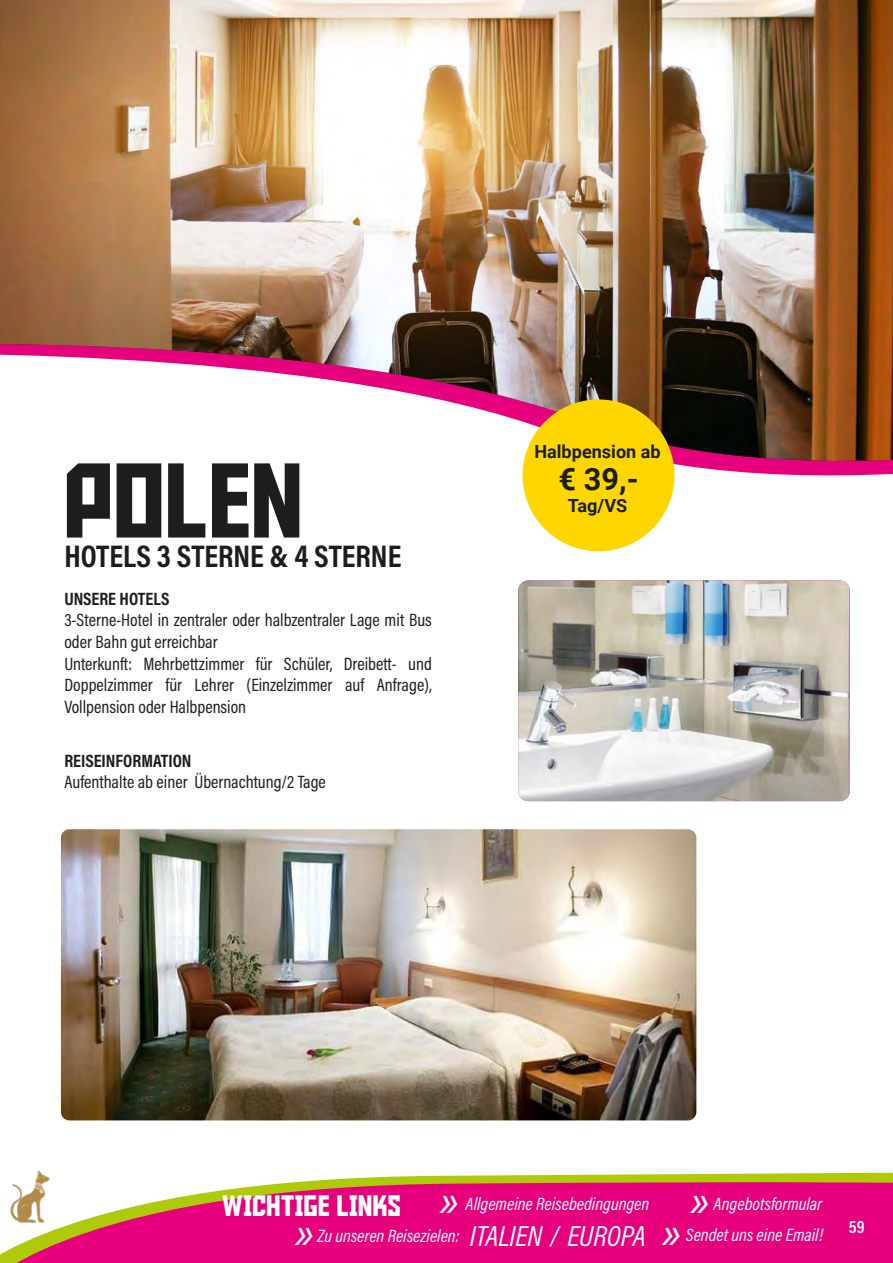
<style>
.page{position:relative;width:893px;height:1263px;background:#fff}
.page>*{position:absolute;margin:0;border:0;box-sizing:border-box;transform-origin:0 0}
.t1{font:105px "Aldothe Apache";color:#1d1d1b}
.t2{font:italic 49.5px "Acumin Pro Cond";color:#fff}
.t3{font:700 31.5px "Acumin Pro Cond";color:#1d1d1b}
.t4{font:700 30.75px "Roboto";color:#1d1d1b}
.t5{font:29.4px "Aldothe Apache";color:#fff}
.t6{font:700 18.15px "Roboto";color:#1d1d1b}
.t7{font:18px/21.6px "Acumin Pro Cond";color:#1d1d1b}
.t8{font:italic 18px "Acumin Pro Cond";color:#fff}
.t9{font:700 18px "Acumin Pro Cond";color:#1d1d1b}
.t10{font:600 18px "Acumin Pro Cond";color:#fff}
.s1{font-size:29.25px}
</style>
<div class="page">
<svg style="left:311px;top:1173px;width:582px;height:8px;fill:#afca0b"></svg>
<svg style="left:0;top:1181px;width:893px;height:82px;background:#e4237f"></svg>
<img style="left:6px;top:1170px;width:50px;height:54px">
<svg style="left:522px;top:462px;width:371px;height:48px"></svg>
<img style="left:0;top:0;width:893px;height:462px">
<img style="left:61px;top:829px;width:635px;height:291px">
<img style="left:518px;top:580px;width:332px;height:221px">
<div style="left:523px;top:399px;width:151px;height:152px;background:#ffd600;border-radius:50%"></div>
<h1 class="t1" style="left:64px;top:443px;width:241px">PolEN</h1>
<h3 class="t3" style="left:64px;top:536px;width:339px">HOTELS 3 STERNE &amp; 4 STERNE</h3>
<p class="t9" style="left:64px;top:587px;width:107px">UNSERE HOTELS</p>
<p class="t7" style="left:64px;top:609px;width:369px">3-Sterne-Hotel in zentraler oder halbzentraler Lage mit Bus oder Bahn gut erreichbar<br>Unterkunft: Mehrbettzimmer für Schüler, Dreibett- und Doppelzimmer für Lehrer (Einzelzimmer auf Anfrage), Vollpension oder Halbpension</p>
<p class="t9" style="left:64px;top:749px;width:129px">REISEINFORMATION</p>
<p class="t7" style="left:64px;top:771px;width:263px">Aufenthalte ab einer Übernachtung/2 Tage</p>
<p class="t6" style="left:534px;top:438px;width:128px">Halbpension ab</p>
<p class="t6" style="left:568px;top:493px;width:61px">Tag/VS</p>
<h3 class="t4" style="left:558px;top:457px;width:82px">€ 39,-</h3>
<h3 class="t5" style="left:222px;top:1190px;width:181px">WICHTIGE LINKS</h3>
<p class="t8" style="left:714px;top:1192px;width:110px">Angebotsformular</p>
<h2 class="t2" style="left:294px;top:1204px;width:21px">»</h2>
<p class="t8" style="left:317px;top:1224px;width:330px">Zu unseren Reisezielen: <span class="s1">ITALIEN / EUROPA</span></p>
<h2 class="t2" style="left:439px;top:1172px;width:21px">»</h2>
<p class="t8" style="left:465px;top:1192px;width:185px">Allgemeine Reisebedingungen</p>
<h2 class="t2" style="left:689px;top:1172px;width:21px">»</h2>
<h2 class="t2" style="left:661px;top:1204px;width:21px">»</h2>
<p class="t8" style="left:686px;top:1223px;width:139px">Sendet uns eine Email!</p>
<p class="t10" style="left:849px;top:1215px;width:17px">59</p>
</div>
